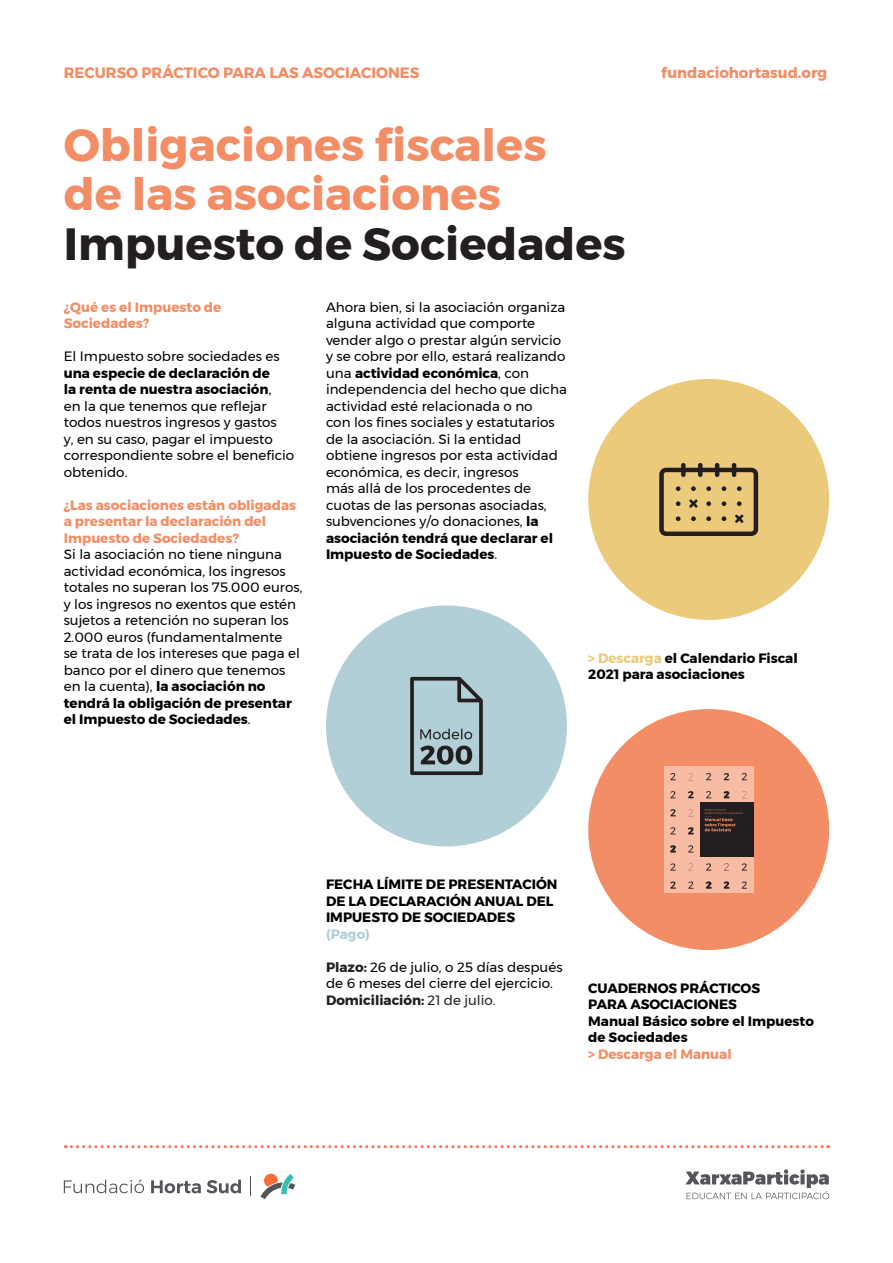
<style>
.page{position:relative;width:893px;height:1263px;background:#fff}
.page>*{position:absolute;margin:0;border:0;box-sizing:border-box;transform-origin:0 0}
.t1{font:700 45px "Montserrat";color:#f38d65}
.t2{font:700 45px "Montserrat";color:#231f20}
.t3{font:700 15px "Montserrat";color:#f38d65}
.t4{font:13.5px/16.5px "Montserrat";color:#000}
.t5{font:700 13.5px/16.5px "Montserrat";color:#000}
.t6{font:700 13.5px/16.5px "Montserrat";color:#f38d65}
.t7{font:700 13.5px "Montserrat";color:#231f20}
.t8{font:700 13.5px "Montserrat";color:#b2cfd7}
.s1{font-weight:700}
.s2{color:#ebca7b}
.s3{font-weight:700;color:#231f20}
.s4{font-weight:400}
</style>
<div class="page">
<div style="left:588px;top:379px;width:241px;height:241px;background:#ebca7b;border-radius:50%"></div>
<svg style="left:659px;top:463px;width:99px;height:73px"></svg>
<div style="left:588px;top:709px;width:241px;height:241px;background:#f38d65;border-radius:50%"></div>
<div style="left:664px;top:766px;width:89px;height:127px;background:#f8bba3"></div>
<svg style="left:742px;top:773px;width:5px;height:7px"></svg>
<div style="left:700px;top:802px;width:53px;height:55px;background:#231f20"></div>
<svg style="left:705px;top:809px;width:38px;height:22px"></svg>
<svg style="left:670px;top:773px;width:6px;height:7px"></svg>
<svg style="left:688px;top:773px;width:5px;height:7px"></svg>
<svg style="left:706px;top:773px;width:5px;height:7px"></svg>
<svg style="left:724px;top:773px;width:5px;height:7px"></svg>
<svg style="left:670px;top:791px;width:6px;height:7px"></svg>
<svg style="left:688px;top:791px;width:6px;height:7px"></svg>
<svg style="left:706px;top:791px;width:5px;height:7px"></svg>
<svg style="left:723px;top:791px;width:6px;height:7px"></svg>
<svg style="left:742px;top:791px;width:5px;height:7px"></svg>
<svg style="left:670px;top:809px;width:6px;height:7px"></svg>
<svg style="left:688px;top:809px;width:5px;height:7px"></svg>
<svg style="left:670px;top:827px;width:6px;height:7px"></svg>
<svg style="left:688px;top:827px;width:6px;height:7px"></svg>
<svg style="left:670px;top:845px;width:6px;height:7px"></svg>
<svg style="left:688px;top:845px;width:5px;height:7px"></svg>
<svg style="left:670px;top:863px;width:6px;height:8px"></svg>
<svg style="left:688px;top:863px;width:5px;height:8px"></svg>
<svg style="left:706px;top:863px;width:5px;height:8px"></svg>
<svg style="left:724px;top:863px;width:5px;height:8px"></svg>
<svg style="left:742px;top:863px;width:5px;height:8px"></svg>
<svg style="left:670px;top:881px;width:6px;height:8px"></svg>
<svg style="left:688px;top:881px;width:5px;height:8px"></svg>
<svg style="left:706px;top:881px;width:5px;height:8px"></svg>
<svg style="left:723px;top:881px;width:6px;height:8px"></svg>
<svg style="left:742px;top:881px;width:5px;height:8px"></svg>
<svg style="left:65px;top:1145px;width:764px;height:3px"></svg>
<svg style="left:260px;top:1174px;width:35px;height:25px"></svg>
<svg style="left:64px;top:1179px;width:177px;height:14px"></svg>
<svg style="left:250px;top:1177px;width:1px;height:19px"></svg>
<div style="left:326px;top:605px;width:241px;height:241px;background:#b2cfd7;border-radius:50%"></div>
<svg style="left:410px;top:677px;width:73px;height:98px"></svg>
<svg style="left:685px;top:1169px;width:144px;height:30px"></svg>
<p class="t3" style="left:64px;top:61px;width:357px">RECURSO PRÁCTICO PARA LAS ASOCIACIONES</p>
<p class="t3" style="left:661px;top:61px;width:167px">fundaciohortasud.org</p>
<p class="t1" style="left:64px;top:108px;width:484px">Obligaciones fiscales</p>
<p class="t1" style="left:64px;top:158px;width:439px">de las asociaciones</p>
<p class="t2" style="left:64px;top:207px;width:564px">Impuesto de Sociedades</p>
<p class="t6" style="left:64px;top:299px;width:159px">¿Qué es el Impuesto de<br>Sociedades?</p>
<p class="t4" style="left:64px;top:348px;width:232px">El Impuesto sobre sociedades es <span class="s1">una especie de declaración de<br>la renta de nuestra asociación</span>,<br>en la que tenemos que reflejar todos nuestros ingresos y gastos<br>y, en su caso, pagar el impuesto correspondiente sobre el beneficio obtenido.</p>
<p class="t6" style="left:64px;top:497px;width:234px">¿Las asociaciones están obligadas a presentar la declaración del<br>Impuesto de Sociedades?</p>
<p class="t4" style="left:64px;top:546px;width:240px">Si la asociación no tiene ninguna actividad económica, los ingresos totales no superan los 75.000 euros, y los ingresos no exentos que estén sujetos a retención no superan los 2.000 euros (fundamentalmente<br>se trata de los intereses que paga el banco por el dinero que tenemos en la cuenta), <span class="s1">la asociación no tendrá la obligación de presentar el Impuesto de Sociedades</span>.</p>
<p class="t4" style="left:326px;top:298px;width:242px">Ahora bien, si la asociación organiza alguna actividad que comporte vender algo o prestar algún servicio y se cobre por ello, estará realizando una <span class="s1">actividad económica</span>, con independencia del hecho que dicha actividad esté relacionada o no<br>con los fines sociales y estatutarios de la asociación. Si la entidad obtiene ingresos por esta actividad económica, es decir, ingresos<br>más allá de los procedentes de cuotas de las personas asociadas, subvenciones y/o donaciones, <span class="s1">la asociación tendrá que declarar el Impuesto de Sociedades</span>.</p>
<p class="t5" style="left:588px;top:650px;width:211px"><span class="s2">&gt; Descarga</span> el Calendario Fiscal<br>2021 para asociaciones</p>
<p class="t5" style="left:326px;top:876px;width:233px">FECHA LÍMITE DE PRESENTACIÓN<br>DE LA DECLARACIÓN ANUAL DEL<br>IMPUESTO DE SOCIEDADES</p>
<p class="t8" style="left:326px;top:923px;width:45px">(Pago)</p>
<p class="t4" style="left:326px;top:959px;width:238px"><span class="s3">Plazo:</span> 26 de julio, o 25 días después de 6 meses del cierre del ejercicio.</p>
<p class="t7" style="left:326px;top:989px;width:171px">Domiciliación: <span class="s4">21 de julio.</span></p>
<p class="t5" style="left:588px;top:980px;width:173px">CUADERNOS PRÁCTICOS</p>
<p class="t5" style="left:588px;top:996px;width:150px">PARA ASOCIACIONES</p>
<p class="t5" style="left:588px;top:1013px;width:227px">Manual Básico sobre el Impuesto de Sociedades</p>
<p class="t6" style="left:588px;top:1046px;width:145px">&gt; Descarga el Manual</p>
</div>
